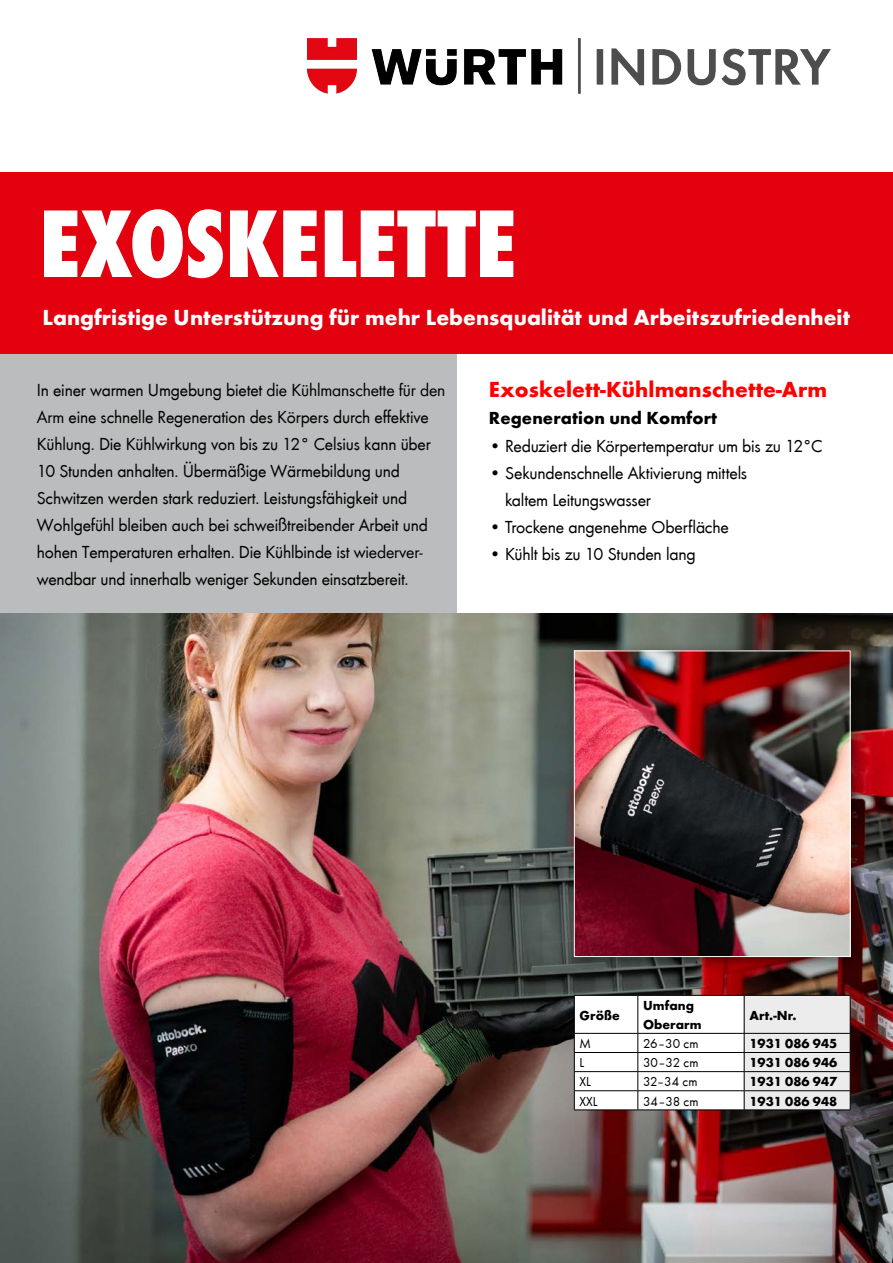
<style>
.page{position:relative;width:893px;height:1263px;background:#fff}
.page>*{position:absolute;margin:0;border:0;box-sizing:border-box;transform-origin:0 0}
.t1{font:800 condensed 99.75px "Wuerth";color:#fff}
.t2{font:700 22.5px "Wuerth";color:#fff}
.t3{font:700 22.5px "Wuerth";letter-spacing:.005em;color:#f00}
.t4{font:18px/27px "Wuerth";letter-spacing:-.01em;color:#000}
.t5{font:700 18px "Wuerth";letter-spacing:.005em;color:#000}
.t6{font:700 13.5px/19.2px "Wuerth";color:#000}
.t7{font:13.5px "Wuerth";color:#000}
</style>
<div class="page">
<img style="left:0;top:612px;width:893px;height:651px">
<div style="left:0;top:172px;width:893px;height:182px;background:#e3000f"></div>
<div style="left:0;top:354px;width:456px;height:258px;background:#bbbcbd"></div>
<svg style="left:574px;top:995px;width:277px;height:115px"></svg>
<hr style="left:574px;top:1110px;width:64px;height:1px;background:#000">
<hr style="left:638px;top:1110px;width:106px;height:1px;background:#000">
<hr style="left:744px;top:1110px;width:106px;height:1px;background:#000">
<div style="left:565px;top:641px;width:304px;height:334px;background:#000;opacity:.5"></div>
<img style="left:576px;top:653px;width:272px;height:302px">
<div style="left:574px;top:651px;width:276px;height:306px;border:1px solid #fff"></div>
<img style="left:307px;top:38px;width:524px;height:56px">
<h1 class="t1" style="left:39px;top:173px;width:478px">EXOSKELETTE</h1>
<p class="t2" style="left:43px;top:301px;width:809px">Langfristige Unterstützung für mehr Lebensqualität und Arbeitszufriedenheit</p>
<p class="t4" style="left:37px;top:376px;width:410px">In einer warmen Umgebung bietet die Kühlmanschette für den Arm eine schnelle Regeneration des Körpers durch effektive Kühlung. Die Kühlwirkung von bis zu 12° Celsius kann über 10 Stunden anhalten. Übermäßige Wärmebildung und Schwitzen werden stark reduziert. Leistungsfähigkeit und Wohlgefühl bleiben auch bei schweißtreibender Arbeit und hohen Temperaturen erhalten. Die Kühlbinde ist wiederver&shy;wendbar und innerhalb weniger Sekunden einsatzbereit.</p>
<p class="t3" style="left:489px;top:373px;width:340px">Exoskelett-Kühlmanschette-Arm</p>
<p class="t5" style="left:489px;top:405px;width:230px">Regeneration und Komfort</p>
<p class="t4" style="left:489px;top:431px;width:335px">• Reduziert die Körpertemperatur um bis zu 12°C</p>
<p class="t4" style="left:505px;top:458px;width:244px;text-indent:-16px">• Sekundenschnelle Aktivierung mittels kaltem Leitungswasser</p>
<p class="t4" style="left:489px;top:512px;width:241px">• Trockene angenehme Oberfläche</p>
<p class="t4" style="left:489px;top:539px;width:208px">• Kühlt bis zu 10 Stunden lang</p>
<p class="t6" style="left:580px;top:1004px;width:42px">Größe</p>
<p class="t6" style="left:643px;top:995px;width:60px">Umfang<br>Oberarm</p>
<p class="t6" style="left:749px;top:1004px;width:49px">Art.-Nr.</p>
<p class="t7" style="left:580px;top:1034px;width:13px">M</p>
<p class="t7" style="left:643px;top:1034px;width:57px">26–30 cm</p>
<p class="t6" style="left:749px;top:1033px;width:89px">1931 086 945</p>
<p class="t7" style="left:580px;top:1053px;width:6px">L</p>
<p class="t7" style="left:643px;top:1053px;width:57px">30–32 cm</p>
<p class="t6" style="left:749px;top:1052px;width:89px">1931 086 946</p>
<p class="t7" style="left:580px;top:1073px;width:13px">XL</p>
<p class="t7" style="left:643px;top:1073px;width:56px">32–34 cm</p>
<p class="t6" style="left:749px;top:1071px;width:89px">1931 086 947</p>
<p class="t7" style="left:580px;top:1092px;width:19px">XXL</p>
<p class="t7" style="left:643px;top:1092px;width:57px">34–38 cm</p>
<p class="t6" style="left:749px;top:1090px;width:89px">1931 086 948</p>
</div>
